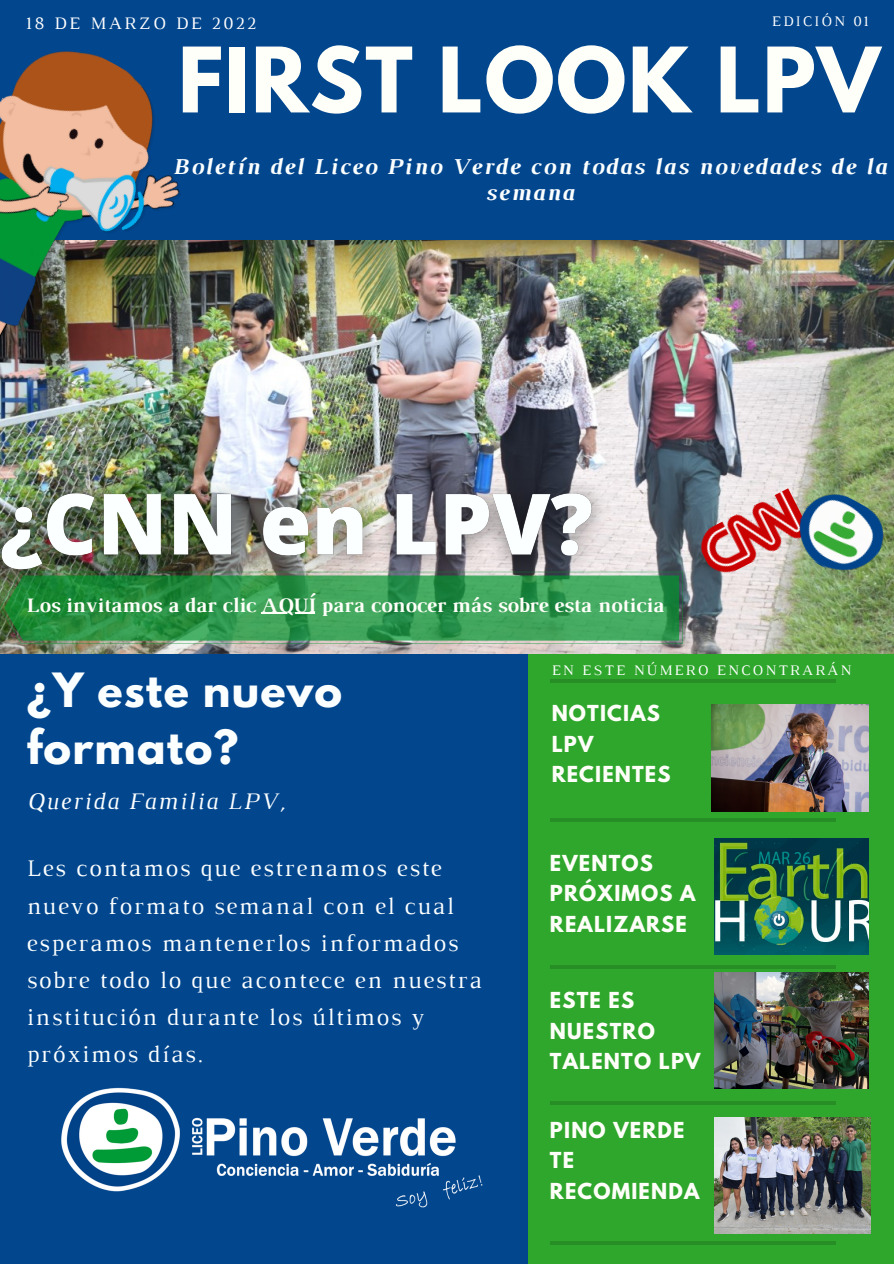
<style>
.page{position:relative;width:894px;height:1264px;background:#fff}
.page>*{position:absolute;margin:0;border:0;box-sizing:border-box;transform-origin:0 0}
.t1{font:700 79.8px "League Spartan";letter-spacing:.02em;color:#fffff9}
.t2{font:700 41.85px/57.4px "League Spartan";letter-spacing:.03em;color:#fcffff}
.t3{font:24.3px/37.2px "Luthier";letter-spacing:.07em;color:#fcffff}
.t4{font:italic 24.15px "Luthier";letter-spacing:.07em;color:#fcffff}
.t5{font:italic 700 23.25px/26px "Luthier";letter-spacing:.07em;color:#fcffff;text-align:center}
.t6{font:700 20.85px "Luthier";color:#fffff9}
.t7{font:700 19.5px/30.5px "League Spartan";letter-spacing:.06em;color:#fffff9}
.t8{font:17.85px "Luthier";letter-spacing:.14em;color:#fff}
.t9{font:14.85px "Luthier";letter-spacing:.14em;color:#fff}
</style>
<div class="page">
<div style="left:0;top:0;width:893px;height:1263px;background:#02468e"></div>
<div style="left:528px;top:654px;width:365px;height:609px;background:#2ea72c"></div>
<hr style="left:550px;top:818px;width:285px;height:4px;background:#278e25">
<hr style="left:550px;top:965px;width:285px;height:3px;background:#000">
<svg style="left:550px;top:1101px;width:285px;height:3px"></svg>
<hr style="left:550px;top:1241px;width:285px;height:3px;background:#000">
<hr style="left:550px;top:679px;width:285px;height:3px;background:#000">
<img style="left:61px;top:1087px;width:422px;height:121px">
<img style="left:714px;top:972px;width:154px;height:116px">
<img style="left:714px;top:1117px;width:156px;height:116px">
<img style="left:0;top:240px;width:893px;height:414px">
<img style="left:0;top:51px;width:221px;height:370px">
<img style="left:693px;top:488px;width:92px;height:92px">
<img style="left:785px;top:482px;width:108px;height:105px">
<img style="left:711px;top:704px;width:156px;height:107px">
<img style="left:714px;top:838px;width:154px;height:116px">
<svg style="left:0;top:571px;width:682px;height:73px;background:#439d5a"></svg>
<img style="left:0;top:436px;width:623px;height:177px">
<hr style="left:261px;top:612px;width:54px;height:2px;background:#fffff9">
<p class="t8" style="left:26px;top:17px;width:232px">18 DE MARZO DE 2022</p>
<p class="t9" style="left:771px;top:16px;width:98px">EDICIÓN 01</p>
<p class="t1" style="left:178px;top:41px;width:703px">FIRST LOOK LPV</p>
<p class="t5" style="left:172px;top:156px;width:714px">Boletín del Liceo Pino Verde con todas las novedades de la semana</p>
<p class="t6" style="left:26px;top:597px;width:639px">Los invitamos a dar clic AQUÍ para conocer más sobre esta noticia</p>
<p class="t2" style="left:27px;top:666px;width:317px">¿Y este nuevo formato?</p>
<p class="t4" style="left:27px;top:792px;width:260px">Querida Familia LPV,</p>
<p class="t3" style="left:27px;top:851px;width:456px">Les contamos que estrenamos este nuevo formato semanal con el cual esperamos mantenerlos informados sobre todo lo que acontece en nuestra institución durante los últimos y próximos días.</p>
<p class="t9" style="left:551px;top:664px;width:301px">EN ESTE NÚMERO ENCONTRARÁN</p>
<p class="t7" style="left:551px;top:700px;width:110px">NOTICIAS</p>
<p class="t7" style="left:551px;top:731px;width:43px">LPV</p>
<p class="t7" style="left:551px;top:761px;width:120px">RECIENTES</p>
<p class="t7" style="left:550px;top:850px;width:147px">EVENTOS<br>PRÓXIMOS A<br>REALIZARSE</p>
<p class="t7" style="left:550px;top:987px;width:86px">ESTE ES</p>
<p class="t7" style="left:550px;top:1018px;width:152px">NUESTRO<br>TALENTO LPV</p>
<p class="t7" style="left:550px;top:1117px;width:136px">PINO VERDE</p>
<p class="t7" style="left:550px;top:1147px;width:26px">TE</p>
<p class="t7" style="left:550px;top:1177px;width:151px">RECOMIENDA</p>
</div>
